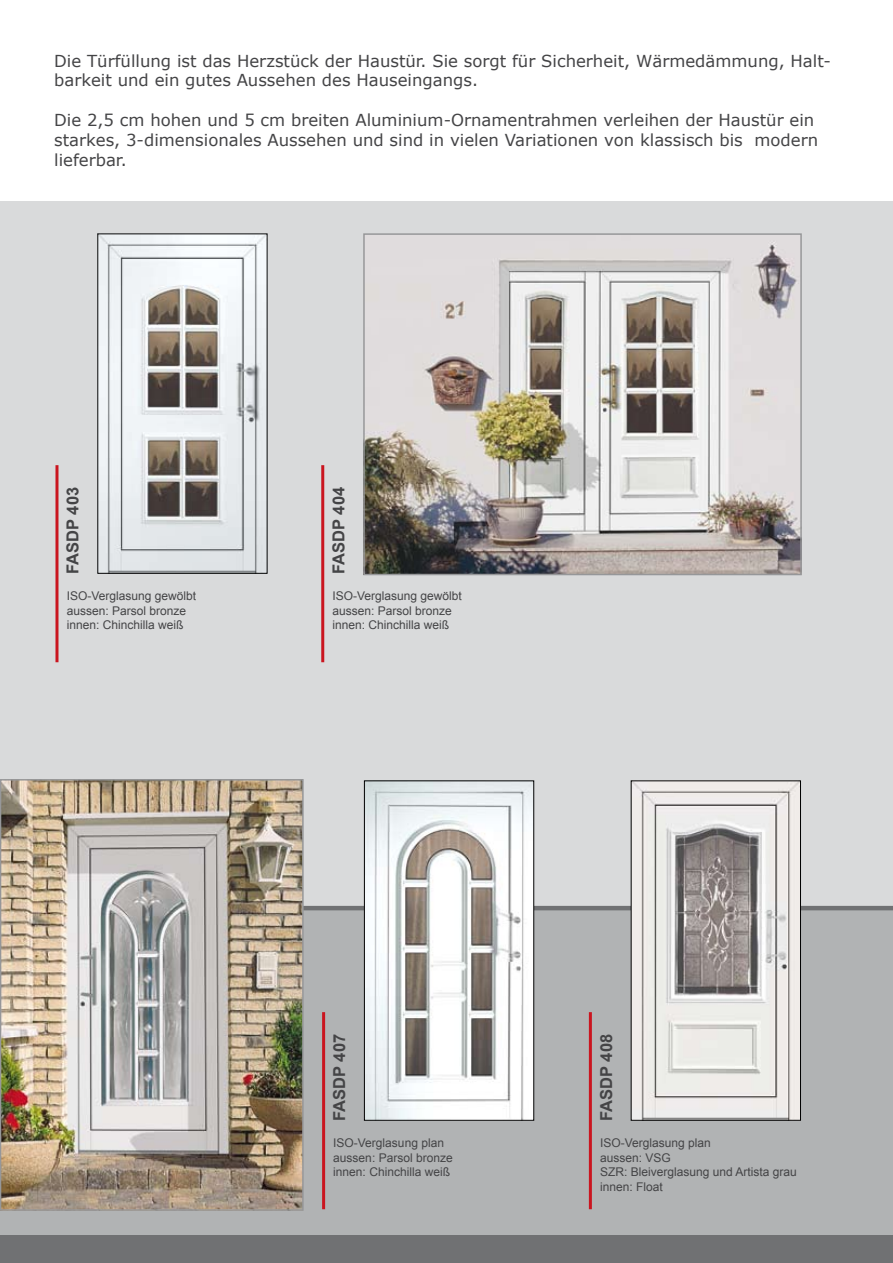
<style>
.page{position:relative;width:893px;height:1263px;background:#d9dadb}
.page>*{position:absolute;margin:0;border:0;box-sizing:border-box;transform-origin:0 0}
.t1{font:16.5px/19.8px "Verdana";color:#444446}
.t2{font:700 16.5px "Arial";color:#444446}
.t3{font:12px/14.4px "Arial";color:#444446}
</style>
<div class="page">
<div style="left:0;top:907px;width:893px;height:340px;background:#b1b3b4"></div>
<div style="left:0;top:1235px;width:893px;height:28px;background:#707173"></div>
<hr style="left:0;top:906px;width:893px;height:4px;background:#707173">
<div style="left:0;top:0;width:893px;height:201px;background:#fff"></div>
<hr style="left:55px;top:465px;width:3px;height:197px;background:#ca151f">
<img style="left:99px;top:235px;width:166px;height:337px">
<hr style="left:322px;top:1012px;width:3px;height:197px;background:#ca151f">
<img style="left:366px;top:782px;width:166px;height:337px">
<div style="left:364px;top:780px;width:170px;height:341px;border:1px solid #000"></div>
<hr style="left:589px;top:1012px;width:3px;height:197px;background:#ca151f">
<img style="left:633px;top:782px;width:166px;height:337px">
<div style="left:631px;top:780px;width:170px;height:341px;border:1px solid #000"></div>
<img style="left:3px;top:782px;width:298px;height:426px">
<div style="left:0;top:779px;width:304px;height:432px;border:2px solid #969799"></div>
<img style="left:366px;top:241px;width:433px;height:331px">
<div style="left:363px;top:233px;width:439px;height:342px;border:2px solid #969799"></div>
<hr style="left:321px;top:465px;width:3px;height:197px;background:#ca151f">
<p class="t1" style="left:54px;top:51px;width:778px">Die Türfüllung ist das Herzstück der Haustür. Sie sorgt für Sicherheit, Wärmedämmung, Halt&shy;barkeit und ein gutes Aussehen des Hauseingangs.</p>
<p class="t1" style="left:54px;top:110px;width:765px">Die 2,5 cm hohen und 5 cm breiten Aluminium-Ornamentrahmen verleihen der Haustür ein starkes, 3-dimensionales Aussehen und sind in vielen Variationen von klassisch bis modern lieferbar.</p>
<p class="t2" style="left:62px;top:574px;width:88px;rotate:-90deg">FASDP 403</p>
<p class="t3" style="left:67px;top:589px;width:131px">ISO-Verglasung gewölbt aussen: Parsol bronze innen: Chinchilla weiß</p>
<p class="t2" style="left:328px;top:574px;width:88px;rotate:-90deg">FASDP 404</p>
<p class="t3" style="left:332px;top:589px;width:131px">ISO-Verglasung gewölbt aussen: Parsol bronze innen: Chinchilla weiß</p>
<p class="t2" style="left:329px;top:1121px;width:88px;rotate:-90deg">FASDP 407</p>
<p class="t3" style="left:333px;top:1136px;width:121px">ISO-Verglasung plan aussen: Parsol bronze innen: Chinchilla weiß</p>
<p class="t2" style="left:595px;top:1121px;width:88px;rotate:-90deg">FASDP 408</p>
<p class="t3" style="left:600px;top:1136px;width:198px">ISO-Verglasung plan<br>aussen: VSG<br>SZR: Bleiverglasung und Artista grau innen: Float</p>
</div>
